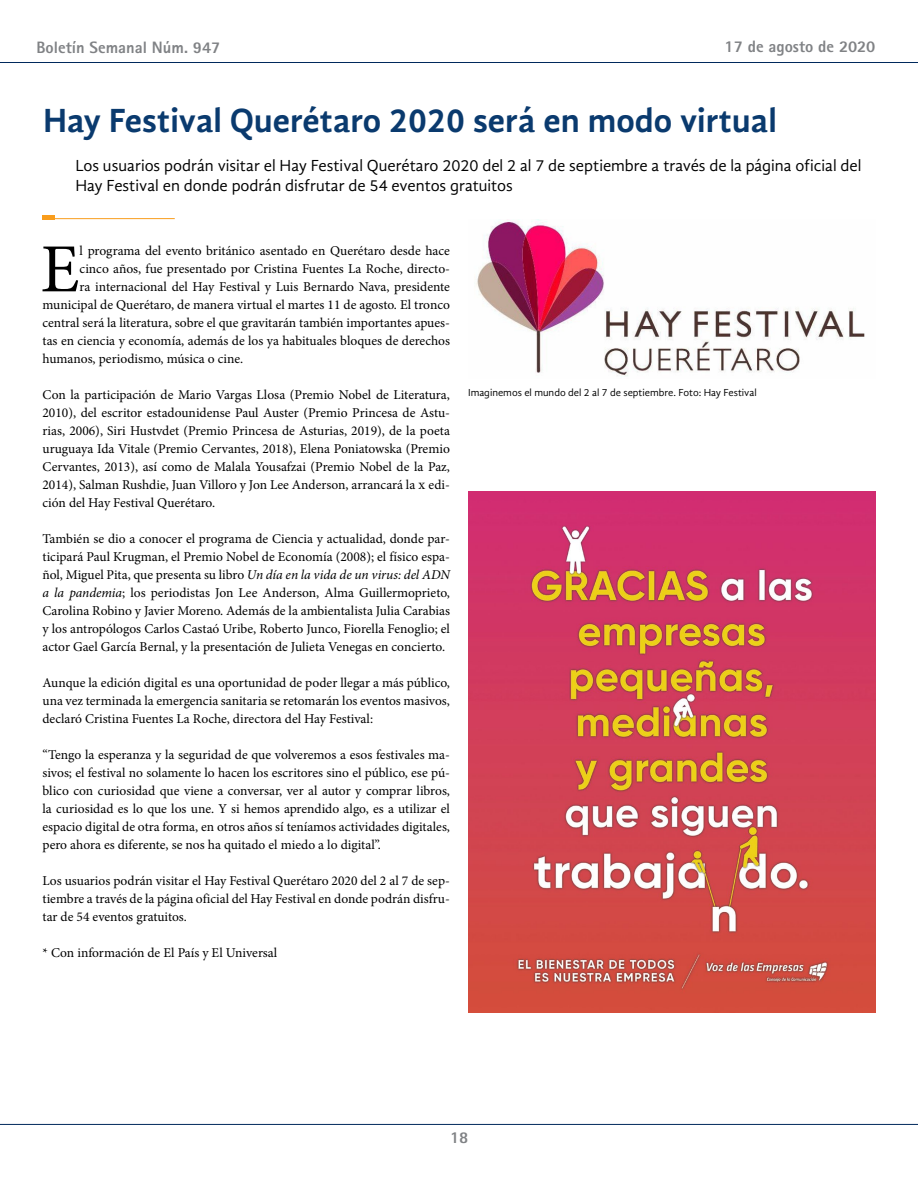
<style>
.page{position:relative;width:918px;height:1188px;background:#fff}
.page>*{position:absolute;margin:0;border:0;box-sizing:border-box;transform-origin:0 0}
.t1{font:68.85px "Minion Pro";color:#000}
.t2{font:700 34.5px "Gandhi Sans";color:#0a3a6e}
.t3{font:16.5px/19.5px "Gandhi Sans";color:#000}
.t4{font:800 16.5px "Rotis Sans Serif Std";color:#808285}
.t5{font:13.5px/18px "Minion Pro";letter-spacing:-.005em;color:#000;text-align:justify}
.t6{font:10.5px "Gandhi Sans";color:#000}
.s1{font-style:italic}
</style>
<div class="page">
<hr style="left:0;top:62px;width:918px;height:1px;background:#00295c">
<hr style="left:0;top:1124px;width:918px;height:1px;background:#00295c">
<hr style="left:43px;top:218px;width:132px;height:1px;background:#f99d1c">
<hr style="left:43px;top:215px;width:12px;height:4px;background:#f99d1c">
<img style="left:476px;top:219px;width:389px;height:158px">
<img style="left:468px;top:492px;width:407px;height:521px">
<p class="t4" style="left:36px;top:37px;width:185px">Boletín Semanal Núm. 947</p>
<p class="t4" style="left:725px;top:36px;width:152px">17 de agosto de 2020</p>
<h2 class="t2" style="left:43px;top:100px;width:735px">Hay Festival Querétaro 2020 será en modo virtual</h2>
<p class="t3" style="left:75px;top:156px;width:788px">Los usuarios podrán visitar el Hay Festival Querétaro 2020 del 2 al 7 de septiembre a través de la página oficial del<br>Hay Festival en donde podrán disfrutar de 54 eventos gratuitos</p>
<h1 class="t1" style="left:41px;top:223px;width:41px">E</h1>
<p class="t5" style="left:80px;top:242px;width:372px">l programa del evento británico asentado en Querétaro desde hace</p>
<p class="t5" style="left:80px;top:260px;width:372px">cinco años, fue presentado por Cristina Fuentes La Roche, directo-</p>
<p class="t5" style="left:80px;top:278px;width:372px">ra internacional del Hay Festival y Luis Bernardo Nava, presidente</p>
<p class="t5" style="left:43px;top:296px;width:409px">municipal de Querétaro, de manera virtual el martes 11 de agosto. El tronco</p>
<p class="t5" style="left:43px;top:314px;width:409px">central será la literatura, sobre el que gravitarán también importantes apues-</p>
<p class="t5" style="left:43px;top:332px;width:409px">tas en ciencia y economía, además de los ya habituales bloques de derechos</p>
<p class="t5" style="left:43px;top:350px;width:202px">humanos, periodismo, música o cine.</p>
<p class="t5" style="left:43px;top:386px;width:409px">Con la participación de Mario Vargas Llosa (Premio Nobel de Literatura, 2010), del escritor estadounidense Paul Auster (Premio Princesa de Astu&shy;rias, 2006), Siri Hustvdet (Premio Princesa de Asturias, 2019), de la poeta uruguaya Ida Vitale (Premio Cervantes, 2018), Elena Poniatowska (Premio Cervantes, 2013), así como de Malala Yousafzai (Premio Nobel de la Paz, 2014), Salman Rushdie, Juan Villoro y Jon Lee Anderson, arrancará la x edi&shy;ción del Hay Festival Querétaro.</p>
<p class="t5" style="left:43px;top:530px;width:409px">También se dio a conocer el programa de Ciencia y actualidad, donde par&shy;ticipará Paul Krugman, el Premio Nobel de Economía (2008); el físico espa&shy;ñol, Miguel Pita, que presenta su libro <span class="s1">Un día en la vida de un virus: del ADN a la pandemia</span>; los periodistas Jon Lee Anderson, Alma Guillermoprieto, Carolina Robino y Javier Moreno. Además de la ambientalista Julia Carabias y los antropólogos Carlos Castaó Uribe, Roberto Junco, Fiorella Fenoglio; el actor Gael García Bernal, y la presentación de Julieta Venegas en concierto.</p>
<p class="t5" style="left:43px;top:674px;width:409px">Aunque la edición digital es una oportunidad de poder llegar a más público, una vez terminada la emergencia sanitaria se retomarán los eventos masivos, declaró Cristina Fuentes La Roche, directora del Hay Festival:</p>
<p class="t5" style="left:43px;top:746px;width:409px">“Tengo la esperanza y la seguridad de que volveremos a esos festivales ma&shy;sivos; el festival no solamente lo hacen los escritores sino el público, ese pú&shy;blico con curiosidad que viene a conversar, ver al autor y comprar libros, la curiosidad es lo que los une. Y si hemos aprendido algo, es a utilizar el espacio digital de otra forma, en otros años sí teníamos actividades digitales, pero ahora es diferente, se nos ha quitado el miedo a lo digital”.</p>
<p class="t5" style="left:43px;top:872px;width:409px">Los usuarios podrán visitar el Hay Festival Querétaro 2020 del 2 al 7 de sep&shy;tiembre a través de la página oficial del Hay Festival en donde podrán disfru&shy;tar de 54 eventos gratuitos.</p>
<p class="t5" style="left:43px;top:944px;width:236px">* Con información de El País y El Universal</p>
<p class="t6" style="left:468px;top:386px;width:290px">Imaginemos el mundo del 2 al 7 de septiembre. Foto: Hay Festival</p>
<p class="t4" style="left:450px;top:1127px;width:20px">18</p>
</div>
